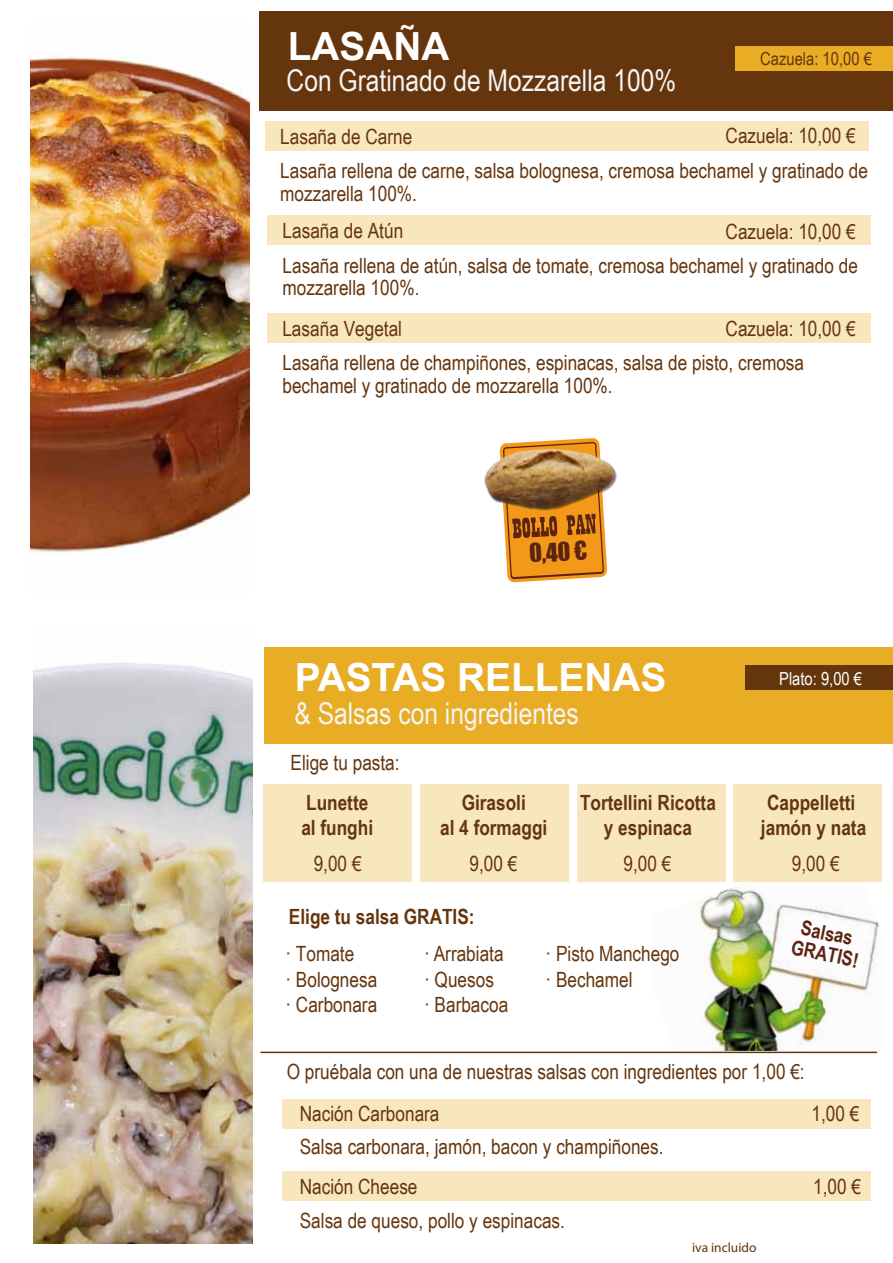
<style>
.page{position:relative;width:893px;height:1263px;background:#fff}
.page>*{position:absolute;margin:0;border:0;box-sizing:border-box;transform-origin:0 0}
.t1{font:700 38.85px "Arial";color:#fff}
.t2{font:30px "Arial Narrow";color:#f5f5f5}
.t3{font:23.7px "Impact";color:#5b2410}
.t4{font:21px/25.2px "Arial Narrow";color:#65350d}
.t5{font:700 21px/25.2px "Arial Narrow";color:#65350d;text-align:center}
.t6{font:700 20.25px/20.9px "Arial Narrow";color:#5b2410}
.t7{font:18px "Arial Narrow";color:#65350d}
.t8{font:18px "Arial Narrow";color:#fff}
.t9{font:13.5px "Myriad Pro";color:#65350d}
</style>
<div class="page">
<img style="left:697px;top:884px;width:182px;height:167px">
<div style="left:263px;top:784px;width:149px;height:98px;background:#f8e6be"></div>
<div style="left:733px;top:784px;width:149px;height:98px;background:#f8e6be"></div>
<div style="left:577px;top:784px;width:149px;height:98px;background:#f8e6be"></div>
<div style="left:420px;top:784px;width:149px;height:98px;background:#f8e6be"></div>
<img style="left:30px;top:56px;width:219px;height:497px">
<div style="left:267px;top:313px;width:604px;height:30px;background:#f8e6be"></div>
<img style="left:33px;top:662px;width:219px;height:581px">
<div style="left:259px;top:11px;width:634px;height:100px;background:#65350d"></div>
<div style="left:736px;top:47px;width:157px;height:24px;background:#e8ac25"></div>
<div style="left:265px;top:121px;width:603px;height:30px;background:#f8e6be"></div>
<div style="left:267px;top:216px;width:604px;height:29px;background:#f8e6be"></div>
<div style="left:265px;top:647px;width:628px;height:96px;background:#e8ac25"></div>
<div style="left:282px;top:1099px;width:589px;height:29px;background:#f8e6be"></div>
<div style="left:282px;top:1171px;width:589px;height:30px;background:#f8e6be"></div>
<div style="left:746px;top:665px;width:147px;height:25px;background:#65350d"></div>
<svg style="left:504px;top:529px;width:103px;height:53px;background:#e19129"></svg>
<img style="left:484px;top:438px;width:133px;height:91px">
<hr style="left:260px;top:1052px;width:617px;height:1px;background:#65350d">
<h1 class="t1" style="left:288px;top:20px;width:163px">LASAÑA</h1>
<h2 class="t2" style="left:287px;top:58px;width:391px">Con Gratinado de Mozzarella 100%</h2>
<p class="t7" style="left:760px;top:46px;width:113px">Cazuela: 10,00 €</p>
<p class="t4" style="left:280px;top:123px;width:134px">Lasaña de Carne</p>
<p class="t4" style="left:726px;top:122px;width:132px">Cazuela: 10,00 €</p>
<p class="t4" style="left:280px;top:159px;width:589px;line-height:22.5px">Lasaña rellena de carne, salsa bolognesa, cremosa bechamel y gratinado de mozzarella 100%.</p>
<p class="t4" style="left:283px;top:217px;width:122px">Lasaña de Atún</p>
<p class="t4" style="left:726px;top:218px;width:132px">Cazuela: 10,00 €</p>
<p class="t4" style="left:283px;top:253px;width:577px;line-height:22.5px">Lasaña rellena de atún, salsa de tomate, cremosa bechamel y gratinado de mozzarella 100%.</p>
<p class="t4" style="left:282px;top:315px;width:121px">Lasaña Vegetal</p>
<p class="t4" style="left:726px;top:315px;width:132px">Cazuela: 10,00 €</p>
<p class="t4" style="left:282px;top:351px;width:523px;line-height:22.5px">Lasaña rellena de champiñones, espinacas, salsa de pisto, cremosa bechamel y gratinado de mozzarella 100%.</p>
<p class="t3" style="left:528px;top:535px;width:59px;rotate:-3deg">0,40 €</p>
<h1 class="t1" style="left:295px;top:651px;width:373px">PASTAS RELLENAS</h1>
<h2 class="t2" style="left:294px;top:692px;width:286px">&amp; Salsas con ingredientes</h2>
<p class="t4" style="left:291px;top:749px;width:111px">Elige tu pasta:</p>
<p class="t8" style="left:779px;top:665px;width:84px">Plato: 9,00 €</p>
<p class="t5" style="left:301px;top:788px;width:73px;text-align:left">Lunette al funghi</p>
<p class="t5" style="left:440px;top:788px;width:109px">Girasoli<br>al 4 formaggi</p>
<p class="t5" style="left:580px;top:788px;width:137px">Tortellini Ricotta y espinaca</p>
<p class="t5" style="left:761px;top:788px;width:107px;text-align:left">Cappelletti jamón y nata</p>
<p class="t4" style="left:314px;top:850px;width:49px">9,00 €</p>
<p class="t4" style="left:470px;top:850px;width:49px">9,00 €</p>
<p class="t4" style="left:624px;top:850px;width:49px">9,00 €</p>
<p class="t4" style="left:792px;top:850px;width:49px">9,00 €</p>
<p class="t5" style="left:289px;top:903px;width:187px">Elige tu salsa GRATIS:</p>
<p class="t4" style="left:545px;top:940px;width:135px">· Pisto Manchego · Bechamel</p>
<p class="t6" style="left:798px;top:915px;width:70px;rotate:12deg">Salsas<br>GRATIS!</p>
<p class="t4" style="left:285px;top:940px;width:93px">· Tomate<br>· Bolognesa · Carbonara</p>
<p class="t4" style="left:424px;top:940px;width:86px">· Arrabiata · Quesos<br>· Barbacoa</p>
<p class="t4" style="left:300px;top:1050px;width:506px;line-height:41.8px;text-indent:-13px">O pruébala con una de nuestras salsas con ingredientes por 1,00 €:<br>Nación Carbonara</p>
<p class="t4" style="left:300px;top:1133px;width:365px">Salsa carbonara, jamón, bacon y champiñones.</p>
<p class="t4" style="left:300px;top:1169px;width:267px;line-height:33.2px">Nación Cheese<br>Salsa de queso, pollo y espinacas.</p>
<p class="t9" style="left:692px;top:1239px;width:66px">iva incluido</p>
<p class="t4" style="left:811px;top:1100px;width:49px">1,00 €</p>
<p class="t4" style="left:813px;top:1173px;width:49px">1,00 €</p>
</div>
